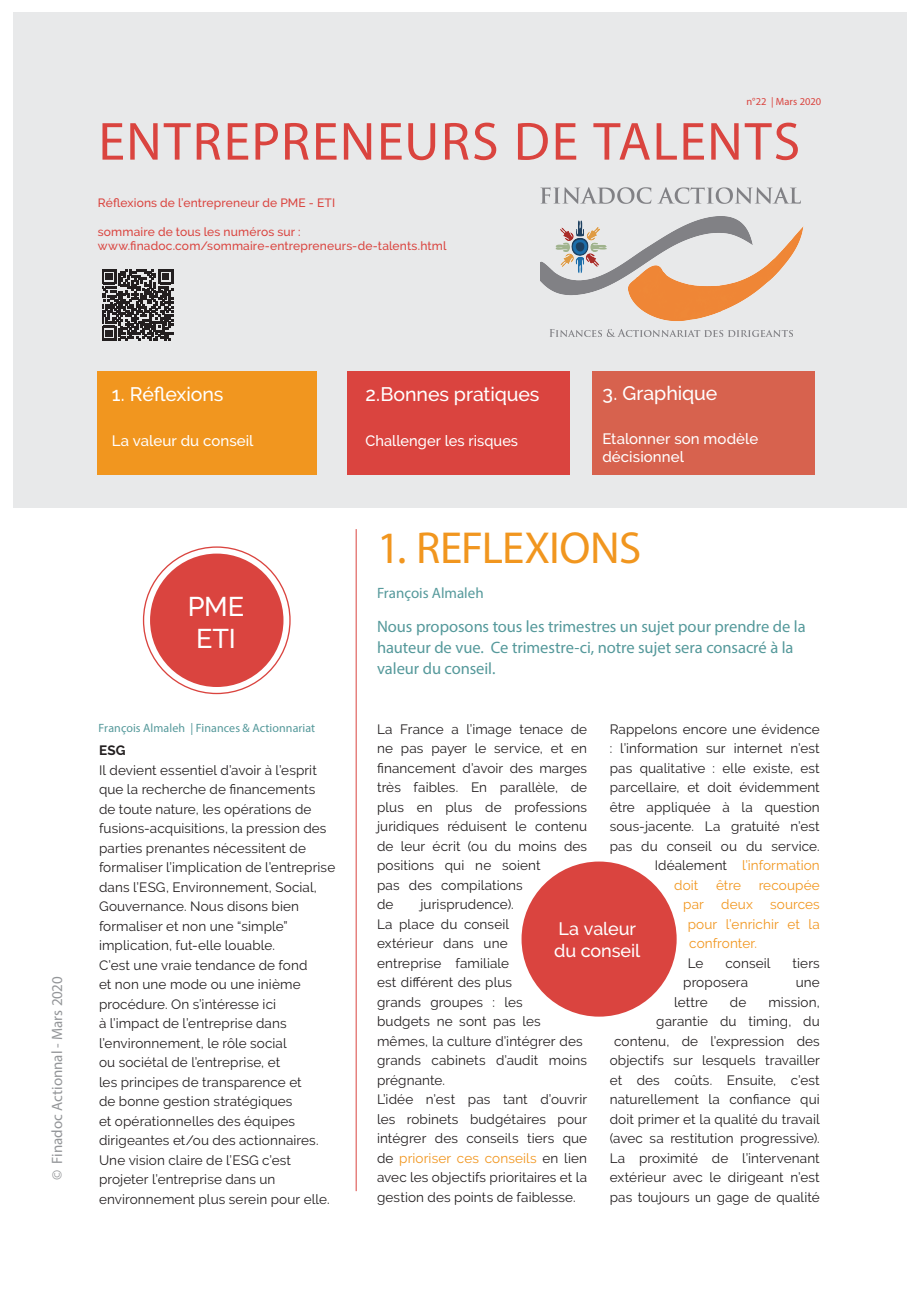
<style>
.page{position:relative;width:919px;height:1289px;background:#fff}
.page>*{position:absolute;margin:0;border:0;box-sizing:border-box;transform-origin:0 0}
.t1{font:54px "Myriad Pro";letter-spacing:.03em;color:#da443f}
.t2{font:45px "Myriad Pro";letter-spacing:-.015em;color:#f1961f}
.t3{font:500 27px/32.4px "Raleway";letter-spacing:-.01em;color:#fff;text-align:center}
.t4{font:500 19.5px "Raleway";letter-spacing:-.005em;color:#fff}
.t5{font:500 18px "Raleway";letter-spacing:-.005em;color:#fff}
.t6{font:16.5px/21px "Myriad Pro";letter-spacing:-.005em;color:#55999b}
.t7{font:500 15px "Raleway";letter-spacing:.005em;color:#fff}
.Fotolia_W{font:15px "Myriad Pro";color:#939598}
.t8{font:15px "Myriad Pro";color:#55999b}
.Body_Text{font:13.5px/19.5px "Raleway";letter-spacing:.01em;color:#231f20}
.t9{font:13.5px/19.5px "Raleway";letter-spacing:.01em;color:#f1961f;text-align:justify}
.Body_Text-2{font:700 13.5px "Raleway";color:#231f20}
.t10{font:500 12px/14.4px "Raleway";letter-spacing:.015em;color:#da443f}
.t11{font:12px "Myriad Pro";letter-spacing:.005em;color:#55999b}
.t12{font:10.5px "Myriad Pro";letter-spacing:.01em;color:#da443f}
.s1{color:#231f20}
.s2{color:#f1961f}
</style>
<div class="page">
<div style="left:13px;top:13px;width:893px;height:495px;background:#e8e9ea"></div>
<svg style="left:102px;top:269px;width:71px;height:72px"></svg>
<div style="left:150px;top:553px;width:133px;height:134px;background:#da443f;border-radius:50%"></div>
<div style="left:521px;top:861px;width:155px;height:155px;background:#da443f;border-radius:50%"></div>
<div style="left:592px;top:371px;width:222px;height:103px;background:#d7624e"></div>
<img style="left:540px;top:187px;width:263px;height:150px">
<div style="left:98px;top:371px;width:219px;height:103px;background:#f1961f"></div>
<div style="left:347px;top:371px;width:222px;height:103px;background:#da443f"></div>
<hr style="left:356px;top:529px;width:1px;height:662px;background:#da443f">
<p class="t12" style="left:746px;top:95px;width:76px">n°22 | Mars 2020</p>
<p class="t1" style="left:98px;top:108px;width:703px">ENTREPRENEURS DE TALENTS</p>
<p class="t10" style="left:98px;top:195px;width:239px">Réflexions de l’entrepreneur de PME - ETI</p>
<p class="t10" style="left:98px;top:224px;width:350px">sommaire de tous les numéros sur : www.finadoc.com/sommaire-entrepreneurs-de-talents.html</p>
<p class="Fotolia_W" style="left:48px;top:1180px;width:206px;rotate:-90deg">© Finadoc Actionnal - Mars 2020</p>
<p class="t4" style="left:112px;top:383px;width:113px">1. Réflexions</p>
<p class="t7" style="left:112px;top:432px;width:143px">La valeur du conseil</p>
<p class="t3" style="left:188px;top:590px;width:58px">PME<br>ETI</p>
<p class="t11" style="left:99px;top:721px;width:218px">François Almaleh | Finances &amp; Actionnariat</p>
<p class="Body_Text-2" style="left:99px;top:742px;width:28px">ESG</p>
<p class="Body_Text" style="left:99px;top:760px;width:238px">Il devient essentiel d’avoir à l’esprit que la recherche de financements de toute nature, les opérations de fusions-acquisitions, la pression des parties prenantes nécessitent de formaliser l’implication de l’entreprise dans l’ESG, Environnement, Social, Gouvernance. Nous disons bien formaliser et non une “simple” implication, fut-elle louable.</p>
<p class="Body_Text" style="left:99px;top:955px;width:221px">C’est une vraie tendance de fond et non une mode ou une inième procédure. On s’intéresse ici<br>à l’impact de l’entreprise dans l’environnement, le rôle social<br>ou sociétal de l’entreprise, et<br>les principes de transparence et de bonne gestion stratégiques<br>et opérationnelles des équipes dirigeantes et/ou des actionnaires.</p>
<p class="Body_Text" style="left:99px;top:1150px;width:232px">Une vision claire de l’ESG c’est projeter l’entreprise dans un environnement plus serein pour elle.</p>
<p class="t4" style="left:365px;top:383px;width:175px">2.Bonnes pratiques</p>
<p class="t7" style="left:365px;top:432px;width:154px">Challenger les risques</p>
<p class="t4" style="left:602px;top:381px;width:116px">3. Graphique</p>
<p class="t7" style="left:602px;top:430px;width:157px">Etalonner son modèle</p>
<p class="t7" style="left:602px;top:448px;width:83px">décisionnel</p>
<p class="t2" style="left:377px;top:520px;width:266px">1. REFLEXIONS</p>
<p class="t8" style="left:377px;top:583px;width:108px">François Almaleh</p>
<p class="t6" style="left:377px;top:615px;width:430px">Nous proposons tous les trimestres un sujet pour prendre de la hauteur de vue. Ce trimestre-ci, notre sujet sera consacré à la valeur du conseil.</p>
<p class="Body_Text" style="left:609px;top:719px;width:211px">Rappelons encore une évidence</p>
<p class="Body_Text" style="left:609px;top:738px;width:211px">: l’information sur internet n’est</p>
<p class="Body_Text" style="left:609px;top:758px;width:211px">pas qualitative : elle existe, est</p>
<p class="Body_Text" style="left:609px;top:777px;width:211px">parcellaire, et doit évidemment</p>
<p class="Body_Text" style="left:609px;top:797px;width:211px">être appliquée à la question</p>
<p class="Body_Text" style="left:609px;top:816px;width:211px">sous-jacente. La gratuité n’est</p>
<p class="Body_Text" style="left:609px;top:836px;width:211px">pas du conseil ou du service.</p>
<p class="t9" style="left:654px;top:855px;width:167px"><span class="s1">Idéalement</span> l’information</p>
<p class="t9" style="left:674px;top:875px;width:26px">doit</p>
<p class="t9" style="left:716px;top:875px;width:27px">être</p>
<p class="t9" style="left:758px;top:875px;width:63px">recoupée</p>
<p class="t9" style="left:683px;top:894px;width:22px">par</p>
<p class="t9" style="left:721px;top:894px;width:33px">deux</p>
<p class="Body_Text" style="left:377px;top:719px;width:212px">La France a l’image tenace de ne pas payer le service, et en financement d’avoir des marges très faibles. En parallèle, de plus en plus de professions juridiques réduisent le contenu de leur écrit (ou du moins des positions qui ne soient<br>pas des compilations<br>de</p>
<p class="Body_Text" style="left:377px;top:894px;width:212px;text-indent:43px">jurisprudence).<br>La place du conseil<br>extérieur dans une<br>entreprise familiale<br>est différent des plus<br>grands groupes : les<br>budgets ne sont pas les mêmes, la culture d’intégrer des grands cabinets d’audit moins prégnante.</p>
<p class="Body_Text" style="left:377px;top:1089px;width:212px;text-align:justify">L’idée n’est pas tant d’ouvrir les robinets budgétaires pour intégrer des conseils tiers que de <span class="s2">prioriser ces conseils</span> en lien avec les objectifs prioritaires et la gestion des points de faiblesse.</p>
<p class="t9" style="left:687px;top:894px;width:134px;text-indent:82px">sources pour l’enrichir et la confronter.</p>
<p class="Body_Text" style="left:687px;top:953px;width:17px">Le</p>
<p class="Body_Text" style="left:725px;top:953px;width:47px">conseil</p>
<p class="Body_Text" style="left:792px;top:953px;width:29px">tiers</p>
<p class="Body_Text" style="left:683px;top:972px;width:66px">proposera</p>
<p class="Body_Text" style="left:795px;top:972px;width:26px">une</p>
<p class="Body_Text" style="left:674px;top:992px;width:35px">lettre</p>
<p class="Body_Text" style="left:729px;top:992px;width:18px">de</p>
<p class="t5" style="left:558px;top:918px;width:79px">La valeur</p>
<p class="t5" style="left:554px;top:940px;width:88px">du conseil</p>
<p class="Body_Text" style="left:609px;top:992px;width:211px;text-align:right">mission,<br>garantie du timing, du contenu, de l’expression des objectifs sur lesquels travailler et des coûts. Ensuite, c’est naturellement la confiance qui doit primer et la qualité du travail (avec sa restitution progressive).<br>La proximité de l’intervenant extérieur avec le dirigeant n’est pas toujours un gage de qualité</p>
</div>
